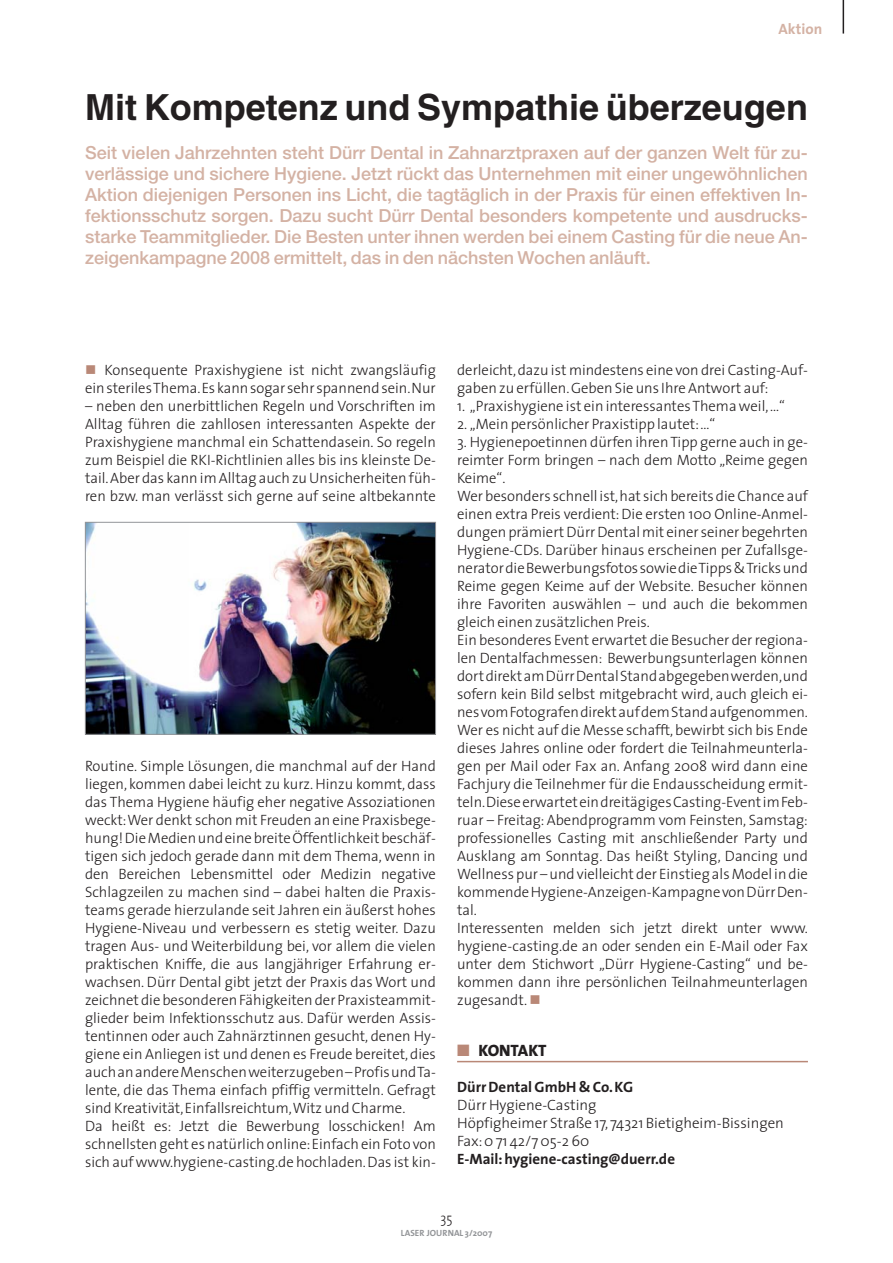
<style>
.page{position:relative;width:893px;height:1263px;background:#fff}
.page>*{position:absolute;margin:0;border:0;box-sizing:border-box;transform-origin:0 0}
.t1{font:700 36px "Helvetica";color:#231f20}
.t2{font:500 18px/21px "Helvetica Neue";color:#d4b2a4;text-align:justify}
.t3{font:800 16.5px "The Sans";letter-spacing:-.005em;color:#231f20}
.t4{font:300 15px/18px "The Sans";color:#231f20}
.t5{font:700 15px "The Sans";color:#231f20}
.t6{font:700 15px "The Sans";color:#d4b2a4}
.t7{font:300 14.25px "The Sans";color:#231f20;scale:.9 1}
.t8{font:700 9px "The Sans";color:#939598}
.s1{color:#b98877}
</style>
<div class="page">
<hr style="left:843px;top:0;width:1px;height:34px;background:#231f20">
<img style="left:87px;top:524px;width:347px;height:209px">
<div style="left:85px;top:522px;width:351px;height:213px;border:1px solid #939598"></div>
<hr style="left:457px;top:1061px;width:351px;height:1px;background:#b98877">
<p class="t6" style="left:779px;top:21px;width:45px">Aktion</p>
<h1 class="t1" style="left:85px;top:94px;width:724px">Mit Kompetenz und Sympathie überzeugen</h1>
<p class="t2" style="left:85px;top:144px;width:724px">Seit vielen Jahrzehnten steht Dürr Dental in Zahnarztpraxen auf der ganzen Welt für zu&shy;verlässige und sichere Hygiene. Jetzt rückt das Unternehmen mit einer ungewöhnlichen Aktion diejenigen Personen ins Licht, die tagtäglich in der Praxis für einen effektiven In&shy;fektionsschutz sorgen. Dazu sucht Dürr Dental besonders kompetente und ausdrucks&shy;starke Teammitglieder. Die Besten unter ihnen werden bei einem Casting für die neue An&shy;zeigenkampagne 2008 ermittelt, das in den nächsten Wochen anläuft.</p>
<p class="t4" style="left:85px;top:362px;width:352px;text-align:right">Konsequente Praxishygiene ist nicht zwangsläufig ein steriles Thema.Es kann sogar sehr spannend sein.Nur</p>
<p class="t4" style="left:85px;top:398px;width:352px;text-align:justify">– neben den unerbittlichen Regeln und Vorschriften im Alltag führen die zahllosen interessanten Aspekte der Praxishygiene manchmal ein Schattendasein. So regeln zum Beispiel die RKI-Richtlinien alles bis ins kleinste De&shy;tail.Aber das kann im Alltag auch zu Unsicherheiten füh&shy;ren bzw. man verlässt sich gerne auf seine altbekannte</p>
<p class="t4" style="left:85px;top:758px;width:352px">Routine. Simple Lösungen, die manchmal auf der Hand liegen, kommen dabei leicht zu kurz. Hinzu kommt, dass das Thema Hygiene häufig eher negative Assoziationen weckt:Wer denkt schon mit Freuden an eine Praxisbege&shy;hung! Die Medien und eine breite Öffentlichkeit beschäf&shy;tigen sich jedoch gerade dann mit dem Thema, wenn in den Bereichen Lebensmittel oder Medizin negative Schlagzeilen zu machen sind – dabei halten die Praxis&shy;teams gerade hierzulande seit Jahren ein äußerst hohes Hygiene-Niveau und verbessern es stetig weiter. Dazu tragen Aus- und Weiterbildung bei, vor allem die vielen praktischen Kniffe, die aus langjähriger Erfahrung er&shy;wachsen. Dürr Dental gibt jetzt der Praxis das Wort und zeichnet die besonderen Fähigkeiten der Praxisteammit&shy;glieder beim Infektionsschutz aus. Dafür werden Assis&shy;tentinnen oder auch Zahnärztinnen gesucht, denen Hy&shy;giene ein Anliegen ist und denen es Freude bereitet, dies auch an andere Menschen weiterzugeben – Profis und Ta&shy;lente, die das Thema einfach pfiffig vermitteln. Gefragt sind Kreativität,Einfallsreichtum,Witz und Charme.<br>Da heißt es: Jetzt die Bewerbung losschicken! Am schnellsten geht es natürlich online:Einfach ein Foto von sich auf www.hygiene-casting.de hochladen. Das ist kin-</p>
<p class="t4" style="left:457px;top:362px;width:352px">derleicht, dazu ist mindestens eine von drei Casting-Auf&shy;gaben zu erfüllen. Geben Sie uns Ihre Antwort auf:</p>
<p class="t4" style="left:457px;top:398px;width:329px">1. „Praxishygiene ist ein interessantes Thema weil,…“</p>
<p class="t4" style="left:457px;top:416px;width:260px">2. „Mein persönlicher Praxistipp lautet:…“</p>
<p class="t4" style="left:457px;top:434px;width:352px">3. Hygienepoetinnen dürfen ihren Tipp gerne auch in ge&shy;reimter Form bringen – nach dem Motto „Reime gegen Keime“.<br>Wer besonders schnell ist,hat sich bereits die Chance auf einen extra Preis verdient: Die ersten 100 Online-Anmel&shy;dungen prämiert Dürr Dental mit einer seiner begehrten Hygiene-CDs. Darüber hinaus erscheinen per Zufallsge&shy;nerator die Bewerbungsfotos sowie die Tipps &amp; Tricks und Reime gegen Keime auf der Website. Besucher können ihre Favoriten auswählen – und auch die bekommen gleich einen zusätzlichen Preis.<br>Ein besonderes Event erwartet die Besucher der regiona&shy;len Dentalfachmessen: Bewerbungsunterlagen können dortdirektam Dürr Dental Stand abgegeben werden,und sofern kein Bild selbst mitgebracht wird, auch gleich ei&shy;nes vom Fotografen direkt auf dem Stand aufgenommen.<br>Wer es nicht auf die Messe schafft, bewirbt sich bis Ende dieses Jahres online oder fordert die Teilnahmeunterla&shy;gen per Mail oder Fax an. Anfang 2008 wird dann eine Fachjury die Teilnehmer für die Endausscheidung ermit&shy;teln.Diese erwartetein dreitägiges Casting-Eventim Feb&shy;ruar – Freitag: Abendprogramm vom Feinsten, Samstag: professionelles Casting mit anschließender Party und Ausklang am Sonntag. Das heißt Styling, Dancing und Wellness pur – und vielleicht der Einstieg als Model in die kommende Hygiene-Anzeigen-Kampagne von Dürr Den&shy;tal.<br>Interessenten melden sich jetzt direkt unter www. hygiene-casting.de an oder senden ein E-Mail oder Fax unter dem Stichwort „Dürr Hygiene-Casting“ und be&shy;kommen dann ihre persönlichen Teilnahmeunterlagen zugesandt.</p>
<p class="t3" style="left:457px;top:1042px;width:91px"><span class="s1">■</span> KONTAKT</p>
<p class="t5" style="left:457px;top:1080px;width:178px">Dürr Dental GmbH &amp; Co. KG</p>
<p class="t4" style="left:457px;top:1098px;width:328px">Dürr Hygiene-Casting<br>Höpfigheimer Straße 17,74321 Bietigheim-Bissingen<br>Fax:0 71 42/7 05-2 60</p>
<p class="t5" style="left:457px;top:1152px;width:219px">E-Mail:hygiene-casting@duerr.de</p>
<p class="t7" style="left:440px;top:1212px;width:15px">35</p>
<p class="t8" style="left:401px;top:1228px;width:93px">LASER JOURNAL 3/2007</p>
</div>
